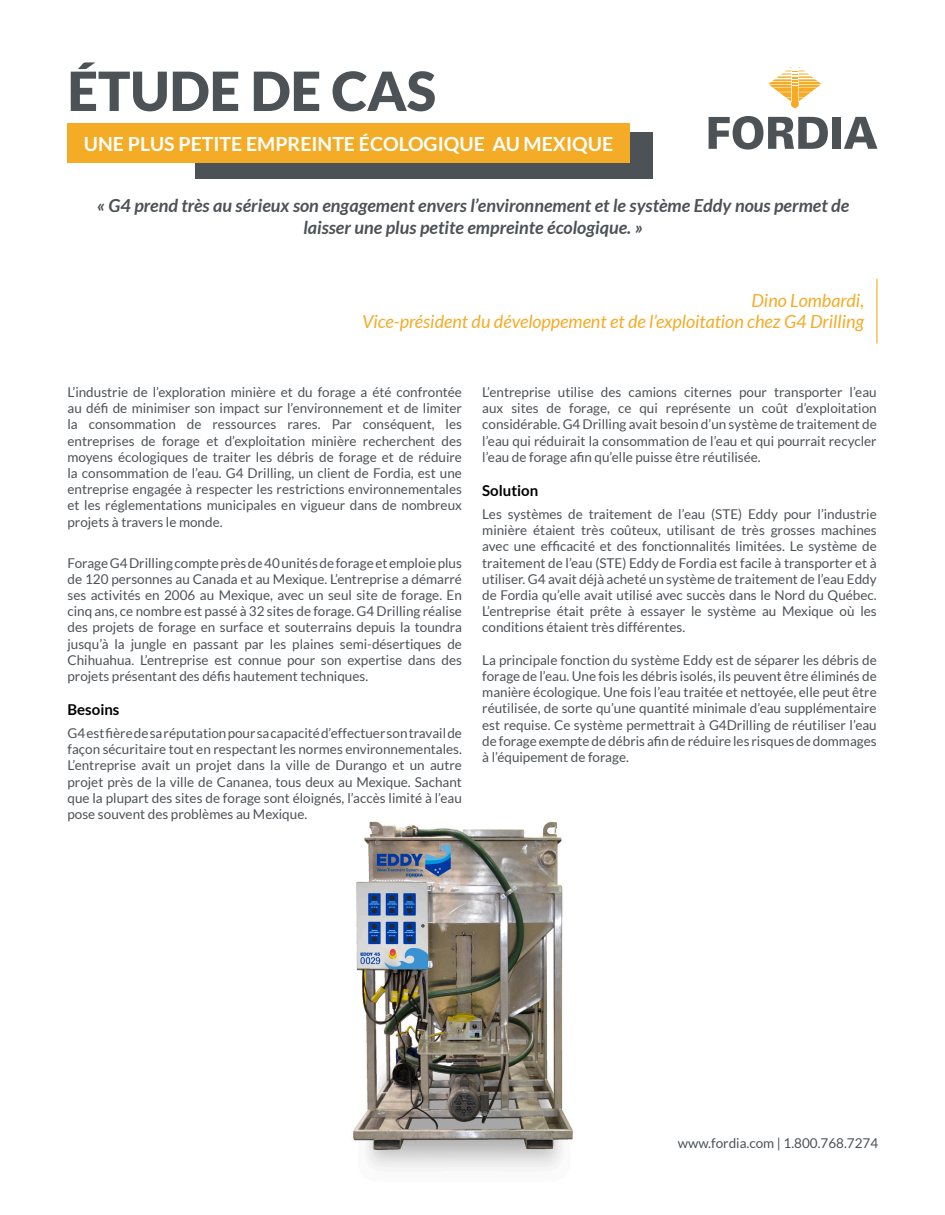
<style>
.page{position:relative;width:945px;height:1215px;background:#fff}
.page>*{position:absolute;margin:0;border:0;box-sizing:border-box;transform-origin:0 0}
.Titre_1{font:900 54px "Lato";color:#4d5256}
.Titre_2{font:700 19.5px "Lato";color:#fff}
.t1{font:italic 700 18px/21.6px "Lato";color:#4d5256;text-align:center}
.Ref__quote{font:italic 18px "Lato";color:#f4ab26}
.Titre_3{font:700 15px "Lato";color:#000}
.Corps_de_texte{font:13.5px/16.2px "Lato";color:#4d5256;text-align:justify}
</style>
<div class="page">
<div style="left:195px;top:132px;width:458px;height:46px;background:#4d5256"></div>
<div style="left:68px;top:124px;width:562px;height:39px;background:#f4ab26"></div>
<svg style="left:768px;top:70px;width:53px;height:38px"></svg>
<svg style="left:709px;top:116px;width:119px;height:34px"></svg>
<div style="left:832px;top:117px;width:9px;height:32px;background:#4d5256"></div>
<svg style="left:844px;top:117px;width:34px;height:32px"></svg>
<hr style="left:876px;top:279px;width:2px;height:65px;background:#f4ab26">
<img style="left:353px;top:821px;width:220px;height:347px">
<p class="Titre_1" style="left:68px;top:60px;width:370px">ÉTUDE DE CAS</p>
<p class="Titre_2" style="left:84px;top:133px;width:531px">UNE PLUS PETITE EMPREINTE ÉCOLOGIQUE AU MEXIQUE</p>
<p class="t1" style="left:97px;top:195px;width:754px">« G4 prend très au sérieux son engagement envers l’environnement et le système Eddy nous permet de laisser une plus petite empreinte écologique. »</p>
<p class="Ref__quote" style="left:752px;top:290px;width:114px">Dino Lombardi,</p>
<p class="Ref__quote" style="left:362px;top:312px;width:503px">Vice-président du développement et de l’exploitation chez G4 Drilling</p>
<p class="Corps_de_texte" style="left:68px;top:384px;width:396px">L’industrie de l’exploration minière et du forage a été confrontée au défi de minimiser son impact sur l’environnement et de limiter la consommation de ressources rares. Par conséquent, les entreprises de forage et d’exploitation minière recherchent des moyens écologiques de traiter les débris de forage et de réduire la consommation de l’eau. G4 Drilling, un client de Fordia, est une entreprise engagée à respecter les restrictions environnementales et les réglementations municipales en vigueur dans de nombreux projets à travers le monde.</p>
<p class="Corps_de_texte" style="left:68px;top:554px;width:396px">Forage G4 Drilling compte près de 40 unités de forage et emploie plus de 120 personnes au Canada et au Mexique. L’entreprise a démarré ses activités en 2006 au Mexique, avec un seul site de forage. En cinq ans, ce nombre est passé à 32 sites de forage. G4 Drilling réalise des projets de forage en surface et souterrains depuis la toundra jusqu’à la jungle en passant par les plaines semi-désertiques de Chihuahua. L’entreprise est connue pour son expertise dans des projets présentant des défis hautement techniques.</p>
<p class="Titre_3" style="left:68px;top:701px;width:53px">Besoins</p>
<p class="Corps_de_texte" style="left:68px;top:725px;width:396px">G4 est fière de sa réputation pour sa capacité d’effectuer son travail de façon sécuritaire tout en respectant les normes environnementales.<br>L’entreprise avait un projet dans la ville de Durango et un autre projet près de la ville de Cananea, tous deux au Mexique. Sachant que la plupart des sites de forage sont éloignés, l’accès limité à l’eau pose souvent des problèmes au Mexique.</p>
<p class="Corps_de_texte" style="left:482px;top:384px;width:396px">L’entreprise utilise des camions citernes pour transporter l’eau aux sites de forage, ce qui représente un coût d’exploitation considérable. G4 Drilling avait besoin d’un système de traitement de l’eau qui réduirait la consommation de l’eau et qui pourrait recycler l’eau de forage afin qu’elle puisse être réutilisée.</p>
<p class="Titre_3" style="left:482px;top:482px;width:58px">Solution</p>
<p class="Corps_de_texte" style="left:482px;top:506px;width:396px">Les systèmes de traitement de l’eau (STE) Eddy pour l’industrie minière étaient très coûteux, utilisant de très grosses machines avec une efficacité et des fonctionnalités limitées. Le système de traitement de l’eau (STE) Eddy de Fordia est facile à transporter et à utiliser. G4 avait déjà acheté un système de traitement de l’eau Eddy de Fordia qu’elle avait utilisé avec succès dans le Nord du Québec.<br>L’entreprise était prête à essayer le système au Mexique où les conditions étaient très différentes.</p>
<p class="Corps_de_texte" style="left:482px;top:652px;width:396px">La principale fonction du système Eddy est de séparer les débris de forage de l’eau. Une fois les débris isolés, ils peuvent être éliminés de manière écologique. Une fois l’eau traitée et nettoyée, elle peut être réutilisée, de sorte qu’une quantité minimale d’eau supplémentaire est requise. Ce système permettrait à G4Drilling de réutiliser l’eau de forage exempte de débris afin de réduire les risques de dommages à l’équipement de forage.</p>
<p class="Corps_de_texte" style="left:678px;top:1134px;width:202px">www.fordia.com | 1.800.768.7274</p>
</div>
